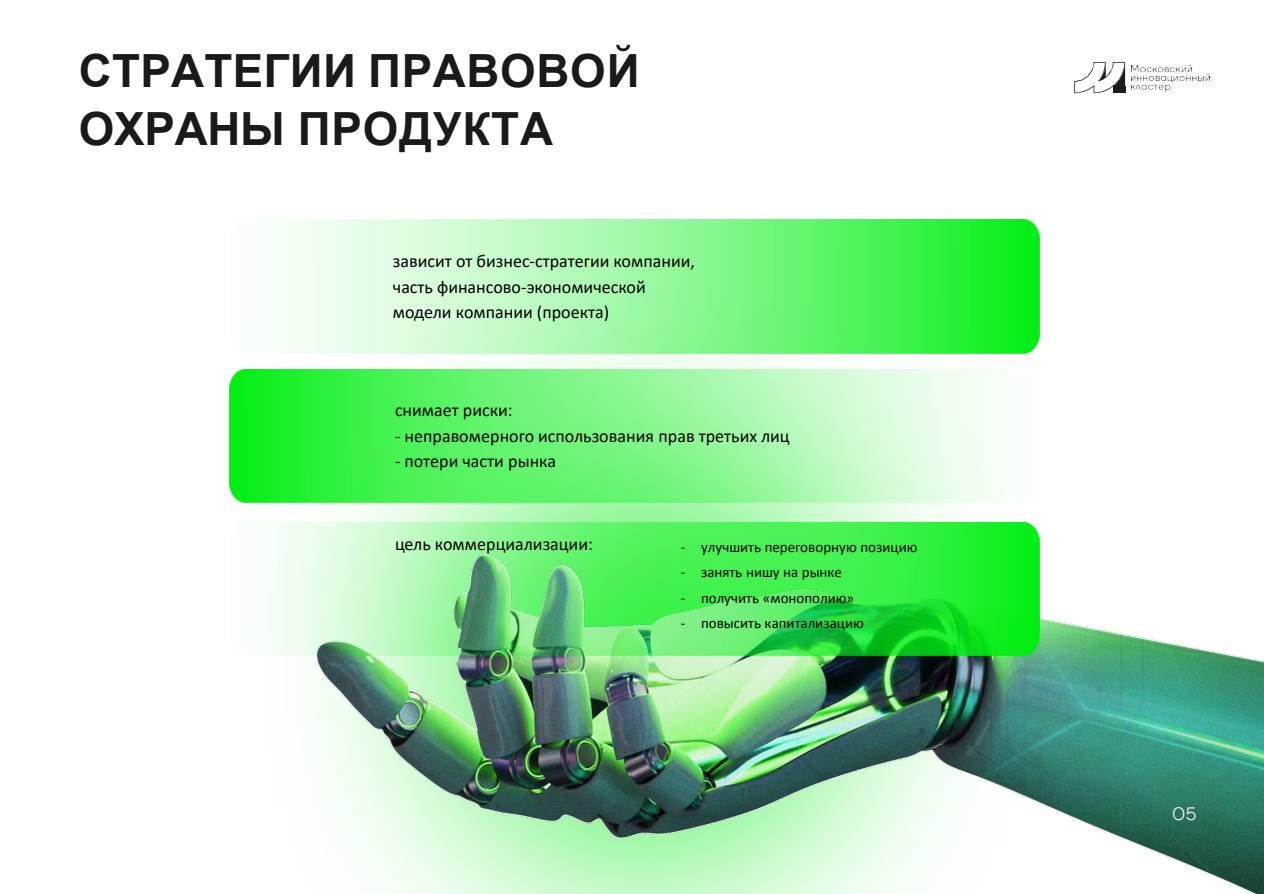
<style>
.page{position:relative;width:1264px;height:894px;background:#fff}
.page>*{position:absolute;margin:0;border:0;box-sizing:border-box;transform-origin:0 0}
.t1{font:700 45.75px/58.7px "Arial";letter-spacing:.015em;color:#1a1a1a}
.t2{font:18px "Calibri";color:#000}
.t3{font:300 18px "TT Firs Neue";color:#fff}
.t4{font:15px "Calibri";color:#000}
</style>
<div class="page">
<img style="left:257px;top:353px;width:771px;height:303px">
<img style="left:316px;top:554px;width:947px;height:339px">
<img style="left:284px;top:219px;width:754px;height:134px">
<img style="left:229px;top:369px;width:799px;height:133px">
<img style="left:257px;top:522px;width:781px;height:133px">
<img style="left:1131px;top:66px;width:77px;height:26px">
<svg style="left:1074px;top:62px;width:50px;height:31px"></svg>
<h2 class="t1" style="left:79px;top:42px;width:562px">СТРАТЕГИИ ПРАВОВОЙ<br>ОХРАНЫ ПРОДУКТА</h2>
<p class="t2" style="left:393px;top:249px;width:303px">зависит от бизнес-стратегии компании,</p>
<p class="t2" style="left:393px;top:274px;width:254px">часть финансово-экономической</p>
<p class="t2" style="left:393px;top:300px;width:218px">модели компании (проекта)</p>
<p class="t2" style="left:395px;top:398px;width:119px">снимает риски:</p>
<p class="t2" style="left:395px;top:423px;width:396px">- неправомерного использования прав третьих лиц</p>
<p class="t2" style="left:395px;top:449px;width:162px">- потери части рынка</p>
<p class="t2" style="left:395px;top:531px;width:199px">цель коммерциализации:</p>
<p class="t4" style="left:680px;top:536px;width:238px">- улучшить переговорную позицию</p>
<p class="t4" style="left:680px;top:561px;width:163px">- занять нишу на рынке</p>
<p class="t4" style="left:680px;top:587px;width:175px">- получить «монополию»</p>
<p class="t4" style="left:680px;top:612px;width:185px">- повысить капитализацию</p>
<p class="t3" style="left:1171px;top:801px;width:26px">05</p>
</div>
